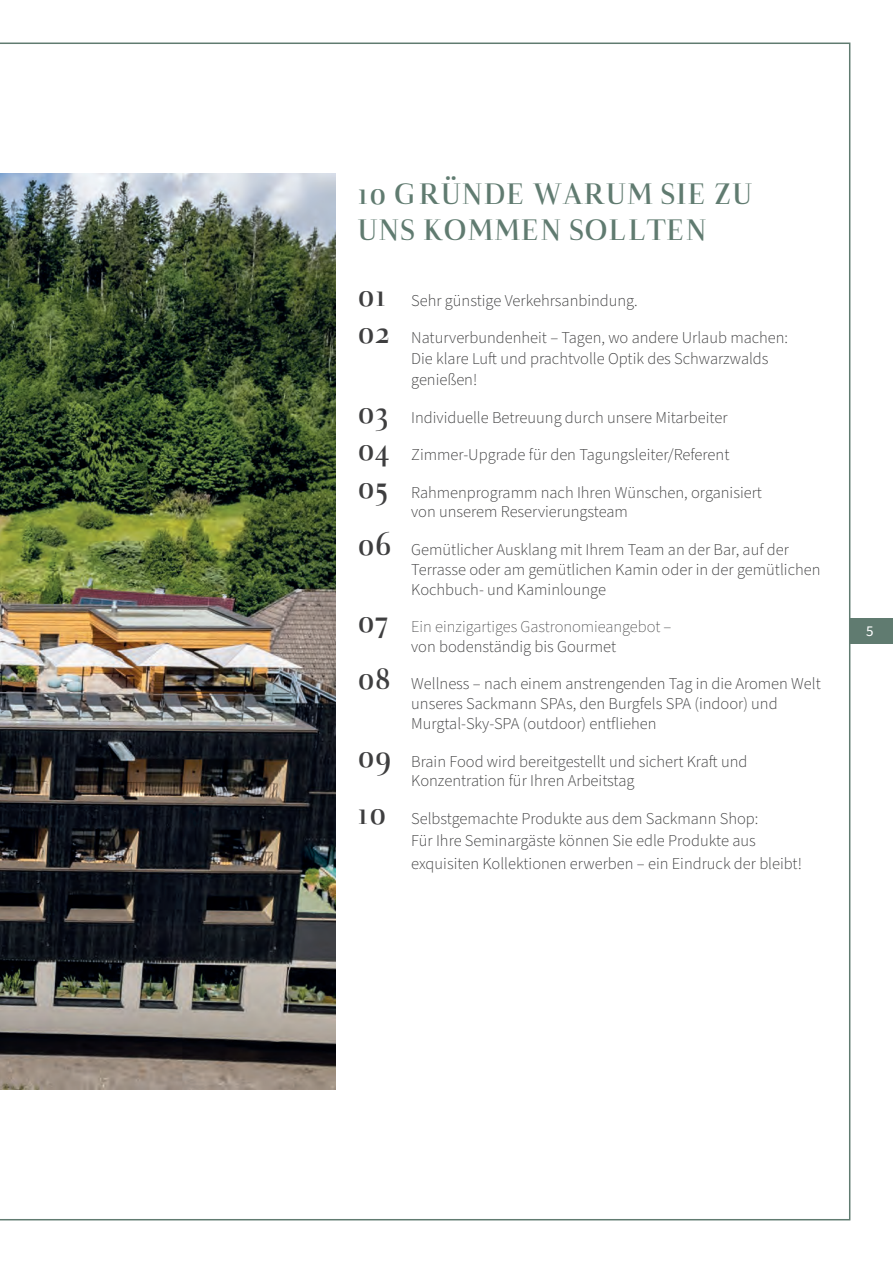
<style>
.page{position:relative;width:893px;height:1263px;background:#fff}
.page>*{position:absolute;margin:0;border:0;box-sizing:border-box;transform-origin:0 0}
.t1{font:600 30px/36px "Naia";color:#607b70}
.t2{font:300 16.5px/19.8px "Source Sans Pro";color:#3e3e3f}
.t3{font:200 16.5px/19.8px "Source Sans Pro";color:#3e3e3f;text-align:center}
.t4{font:15px "Source Sans Pro";color:#fff}
.s1{font-family:"Naia";font-weight:600;font-size:30px}
.s2{font-weight:300}
</style>
<div class="page">
<div style="left:849px;top:619px;width:44px;height:25px;background:#607b70"></div>
<img style="left:0;top:174px;width:336px;height:915px">
<h1 class="t1" style="left:357px;top:177px;width:397px">10 GRÜNDE WARUM SIE ZU<br>UNS KOMMEN SOLLTEN</h1>
<p class="t2" style="left:357px;top:291px;width:282px"><span class="s1">01</span> Sehr günstige Verkehrsanbindung.</p>
<p class="t2" style="left:411px;top:328px;width:378px;line-height:21px;text-indent:-54px"><span class="s1">02</span> Naturverbundenheit – Tagen, wo andere Urlaub machen:<br>Die klare Luft und prachtvolle Optik des Schwarzwalds genießen!</p>
<p class="t2" style="left:357px;top:408px;width:372px"><span class="s1">03</span> Individuelle Betreuung durch unsere Mitarbeiter</p>
<p class="t2" style="left:357px;top:445px;width:374px"><span class="s1">04</span> Zimmer-Upgrade für den Tagungsleiter/Referent</p>
<p class="t2" style="left:411px;top:483px;width:352px;text-indent:-54px"><span class="s1">05</span> Rahmenprogramm nach Ihren Wünschen, organisiert von unserem Reservierungsteam</p>
<p class="t2" style="left:411px;top:540px;width:411px;text-indent:-54px"><span class="s1">06</span> Gemütlicher Ausklang mit Ihrem Team an der Bar, auf der<br>Terrasse oder am gemütlichen Kamin oder in der gemütlichen<br>Kochbuch- und Kaminlounge</p>
<p class="t3" style="left:357px;top:617px;width:316px"><span class="s1">07</span> Ein einzigartiges Gastronomieangebot – <span class="s2">von bodenständig bis Gourmet</span></p>
<p class="t2" style="left:411px;top:674px;width:411px;text-indent:-54px"><span class="s1">08</span> Wellness – nach einem anstrengenden Tag in die Aromen Welt unseres Sackmann SPAs, den Burgfels SPA (indoor) und<br>Murgtal-Sky-SPA (outdoor) entfliehen</p>
<p class="t2" style="left:411px;top:752px;width:338px;text-indent:-54px"><span class="s1">09</span> Brain Food wird bereitgestellt und sichert Kraft und<br>Konzentration für Ihren Arbeitstag</p>
<p class="t2" style="left:411px;top:808px;width:392px;line-height:22.5px;text-indent:-54px"><span class="s1">10</span> Selbstgemachte Produkte aus dem Sackmann Shop:<br>Für Ihre Seminargäste können Sie edle Produkte aus exquisiten Kollektionen erwerben – ein Eindruck der bleibt!</p>
<p class="t4" style="left:866px;top:621px;width:9px">5</p>
</div>
